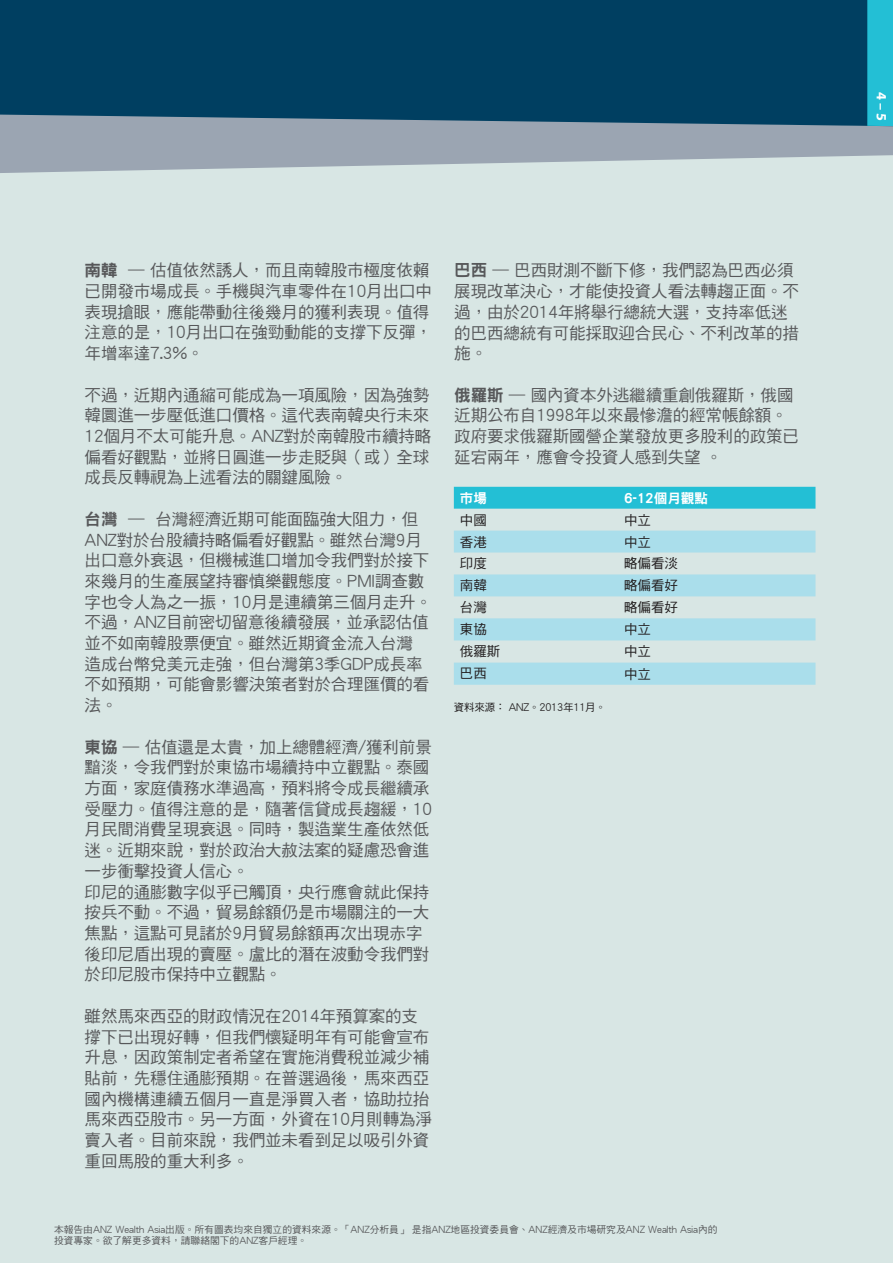
<style>
.page{position:relative;width:893px;height:1263px;background:#fff}
.page>*{position:absolute;margin:0;border:0;box-sizing:border-box;transform-origin:0 0}
.t1{font:16.5px/20.7px "DF Hei HK W5";letter-spacing:-.005em;color:#57585a}
.t2{font:700 14.25px "Myriad Pro";color:#fff}
.t3{font:13.5px "DF Hei HK W5";color:#231f20}
.t4{font:13.5px "DF Hei HK W9";color:#fff}
.t5{font:10.5px "DF Hei HK W5";letter-spacing:-.015em;color:#231f20}
.t6{font:9.75px/11.7px "DF Hei HK W5";color:#57585a}
.s1{font-family:"DF Hei HK W9"}
</style>
<div class="page">
<div style="left:0;top:173px;width:893px;height:1090px;background:#d8e6e4"></div>
<svg style="left:0;top:126px;width:893px;height:47px;background:#a6b1bb"></svg>
<div style="left:0;top:0;width:867px;height:126px;background:#003f61"></div>
<div style="left:867px;top:0;width:26px;height:126px;background:#23bfd5"></div>
<div style="left:454px;top:487px;width:361px;height:22px;background:#23bfd5"></div>
<svg style="left:454px;top:531px;width:361px;height:154px;background:#bde1e7"></svg>
<p class="t1" style="left:85px;top:260px;width:349px"><span class="s1">南韓</span> — 估值依然誘人，而且南韓股市極度依賴已開發市場成長。手機與汽車零件在10月出口中表現搶眼，應能帶動往後幾月的獲利表現。值得注意的是，10月出口在強勁動能的支撐下反彈，年增率達7.3%。</p>
<p class="t1" style="left:85px;top:384px;width:348px;text-align:justify">不過，近期內通縮可能成為一項風險，因為強勢韓圜進一步壓低進口價格。這代表南韓央行未來12個月不太可能升息。ANZ對於南韓股市續持略偏看好觀點，並將日圓進一步走貶與（或）全球成長反轉視為上述看法的關鍵風險。</p>
<p class="t1" style="left:85px;top:508px;width:349px"><span class="s1">台灣</span> — 台灣經濟近期可能面臨強大阻力，但<br>ANZ對於台股續持略偏看好觀點。雖然台灣9月出口意外衰退，但機械進口增加令我們對於接下來幾月的生產展望持審慎樂觀態度。PMI調查數字也令人為之一振，10月是連續第三個月走升。不過，ANZ目前密切留意後續發展，並承認估值並不如南韓股票便宜。雖然近期資金流入台灣造成台幣兌美元走強，但台灣第3季GDP成長率不如預期，可能會影響決策者對於合理匯價的看法。</p>
<p class="t1" style="left:85px;top:736px;width:349px"><span class="s1">東協</span> — 估值還是太貴，加上總體經濟/獲利前景黯淡，令我們對於東協市場續持中立觀點。泰國方面，家庭債務水準過高，預料將令成長繼續承受壓力。值得注意的是，隨著信貸成長趨緩，10月民間消費呈現衰退。同時，製造業生產依然低迷。近期來說，對於政治大赦法案的疑慮恐會進一步衝擊投資人信心。<br>印尼的通膨數字似乎已觸頂，央行應會就此保持按兵不動。不過，貿易餘額仍是市場關注的一大焦點，這點可見諸於9月貿易餘額再次出現赤字後印尼盾出現的賣壓。盧比的潛在波動令我們對於印尼股市保持中立觀點。</p>
<p class="t1" style="left:85px;top:1005px;width:349px">雖然馬來西亞的財政情況在2014年預算案的支撐下已出現好轉，但我們懷疑明年有可能會宣布升息，因政策制定者希望在實施消費稅並減少補貼前，先穩住通膨預期。在普選過後，馬來西亞國內機構連續五個月一直是淨買入者，協助拉抬馬來西亞股市。另一方面，外資在10月則轉為淨賣入者。目前來說，我們並未看到足以吸引外資重回馬股的重大利多。</p>
<p class="t1" style="left:454px;top:260px;width:346px"><span class="s1">巴西</span> — 巴西財測不斷下修，我們認為巴西必須展現改革決心，才能使投資人看法轉趨正面。不過，由於2014年將舉行總統大選，支持率低迷的巴西總統有可能採取迎合民心、不利改革的措施。</p>
<p class="t1" style="left:454px;top:384px;width:346px"><span class="s1">俄羅斯</span> — 國內資本外逃繼續重創俄羅斯，俄國近期公布自1998年以來最慘澹的經常帳餘額。政府要求俄羅斯國營企業發放更多股利的政策已延宕兩年，應會令投資人感到失望 。</p>
<p class="t4" style="left:460px;top:490px;width:28px">市場</p>
<p class="t4" style="left:624px;top:490px;width:85px">6-12個月觀點</p>
<p class="t3" style="left:460px;top:512px;width:28px">中國</p>
<p class="t3" style="left:624px;top:512px;width:28px">中立</p>
<p class="t3" style="left:460px;top:534px;width:28px">香港</p>
<p class="t3" style="left:624px;top:534px;width:28px">中立</p>
<p class="t3" style="left:460px;top:556px;width:28px">印度</p>
<p class="t3" style="left:624px;top:556px;width:55px">略偏看淡</p>
<p class="t3" style="left:460px;top:578px;width:28px">南韓</p>
<p class="t3" style="left:624px;top:578px;width:55px">略偏看好</p>
<p class="t3" style="left:460px;top:600px;width:28px">台灣</p>
<p class="t3" style="left:624px;top:600px;width:55px">略偏看好</p>
<p class="t3" style="left:460px;top:622px;width:28px">東協</p>
<p class="t3" style="left:624px;top:622px;width:28px">中立</p>
<p class="t3" style="left:460px;top:644px;width:42px">俄羅斯</p>
<p class="t3" style="left:624px;top:644px;width:28px">中立</p>
<p class="t3" style="left:460px;top:666px;width:28px">巴西</p>
<p class="t3" style="left:624px;top:666px;width:28px">中立</p>
<p class="t5" style="left:454px;top:702px;width:154px">資料來源： ANZ。2013年11月。</p>
<p class="t6" style="left:54px;top:1223px;width:665px">本報告由ANZ Wealth Asia出版。所有圖表均來自獨立的資料來源。「ANZ分析員」 是指ANZ地區投資委員會、ANZ經濟及市場研究及ANZ Wealth Asia內的投資專家。欲了解更多資料，請聯絡閣下的ANZ客戶經理。</p>
<p class="t2" style="left:891px;top:92px;width:30px;rotate:90deg">4 – 5</p>
</div>
